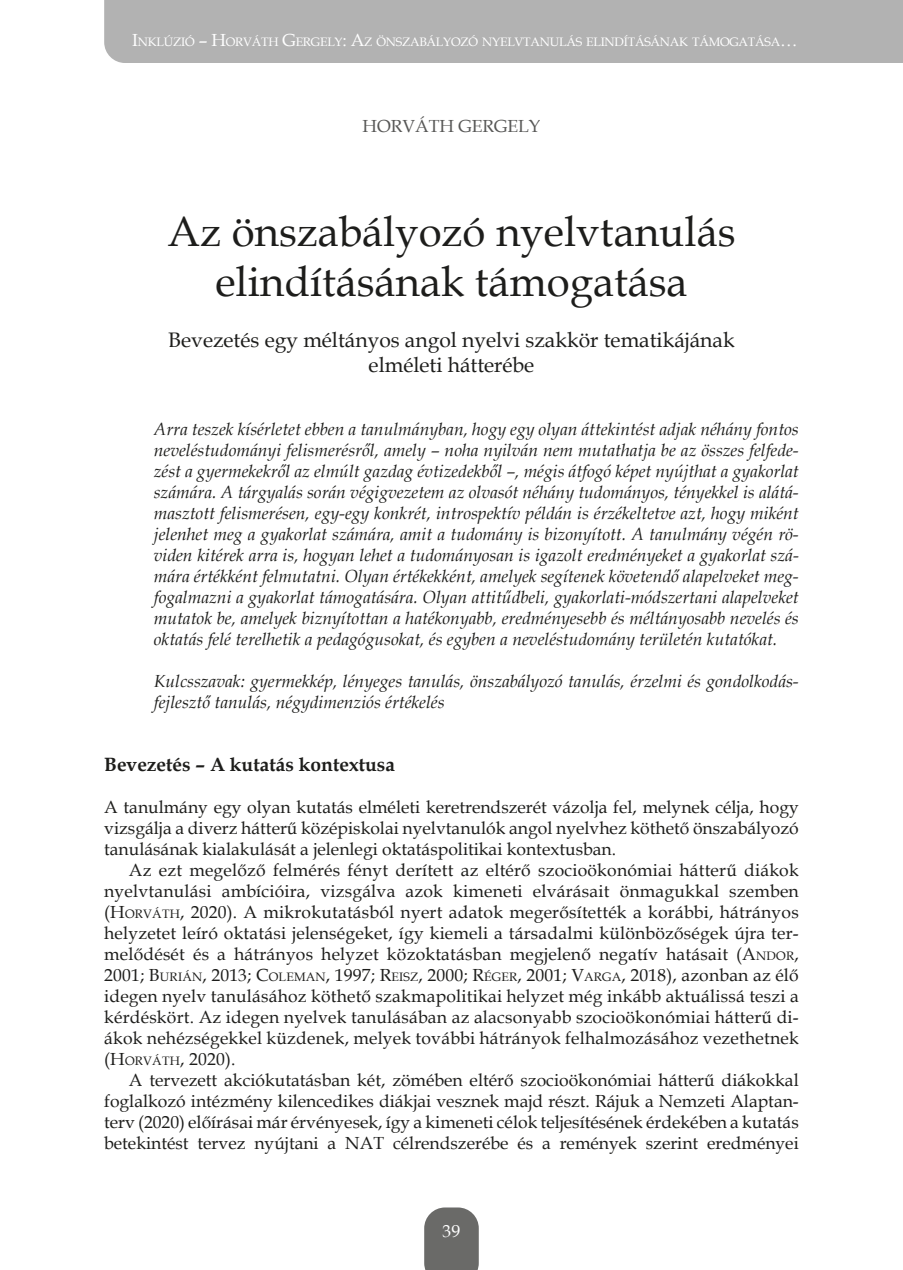
<style>
.page{position:relative;width:903px;height:1270px;background:#fff}
.page>*{position:absolute;margin:0;border:0;box-sizing:border-box;transform-origin:0 0}
.t1{font:42px/50.8px "Book Antiqua";color:#1d1d1b;text-align:center}
.t2{font:21px/25.2px "Book Antiqua";color:#1d1d1b;text-align:center}
.t3{font:700 19.25px "Book Antiqua";color:#1d1d1b}
.t4{font:17.5px/21px "Book Antiqua";color:#1d1d1b;text-align:justify}
.t5{font:italic 17.5px/21px "Book Antiqua";color:#1d1d1b;text-align:justify}
.t6{font:17.5px "Book Antiqua";color:#575756}
.t7{font:17.5px "Book Antiqua";color:#fff}
.t8{font:12.25px "Book Antiqua";letter-spacing:-.015em;color:#fff}
.s1{font-size:17.5px}
.s2{font-style:inherit}
.s3{font-size:12.25px}
</style>
<div class="page">
<svg style="left:424px;top:1207px;width:55px;height:63px;background:#747472"></svg>
<div style="left:104px;top:0;width:799px;height:63px;background:#b2b2b2"></div>
<p class="t8" style="left:132px;top:33px;width:667px"><span class="s1">I</span>NKLÚZIÓ <span class="s1">– H</span>ORVÁTH <span class="s1">G</span>ERGELY<span class="s1">: A</span>Z ÖNSZABÁLYOZÓ NYELVTANULÁS ELINDÍTÁSÁNAK TÁMOGATÁSA<span class="s1">…</span></p>
<p class="t6" style="left:362px;top:114px;width:180px">HORVÁTH GERGELY</p>
<h1 class="t1" style="left:167px;top:205px;width:569px">Az önszabályozó nyelvtanulás elindításának támogatása</h1>
<p class="t2" style="left:168px;top:326px;width:568px">Bevezetés egy méltányos angol nyelvi szakkör tematikájának elméleti hátterébe</p>
<p class="t5" style="left:154px;top:418px;width:646px">Arra teszek kísérletet ebben a tanulmányban, hogy egy olyan áttekintést adjak néhány fontos neveléstudományi felismerésről, amely – noha nyilván nem mutathatja be az összes felfede&shy;zést a gyermekekről az elmúlt gazdag évtizedekből –, mégis átfogó képet nyújthat a gyakorlat számára. A tárgyalás során végigvezetem az olvasót néhány tudományos, tényekkel is alátá&shy;masztott felismerésen, egy-egy konkrét, introspektív példán is érzékeltetve azt, hogy miként jelenhet meg a gyakorlat számára, amit a tudomány is bizonyított. A tanulmány végén rö&shy;viden kitérek arra is, hogyan lehet a tudományosan is igazolt eredményeket a gyakorlat szá&shy;mára értékként felmutatni. Olyan értékekként, amelyek segítenek követendő alapelveket meg&shy;fogalmazni a gyakorlat támogatására. Olyan attitűdbeli, gyakorlati-módszertani alapelveket mutatok be, amelyek biznyítottan a hatékonyabb, eredményesebb és méltányosabb nevelés és oktatás felé terelhetik a pedagógusokat, és egyben a neveléstudomány területén kutatókat.</p>
<p class="t5" style="left:154px;top:670px;width:646px">Kulcsszavak: gyermekkép, lényeges tanulás, önszabályozó tanulás, érzelmi és gondolkodás&shy;fejlesztő tanulás, négydimenziós értékelés</p>
<p class="t3" style="left:104px;top:751px;width:292px">Bevezetés – A kutatás kontextusa</p>
<p class="t4" style="left:104px;top:796px;width:696px">A tanulmány egy olyan kutatás elméleti keretrendszerét vázolja fel, melynek célja, hogy vizsgálja a diverz hátterű középiskolai nyelvtanulók angol nyelvhez köthető önszabályozó tanulásának kialakulását a jelenlegi oktatáspolitikai kontextusban.</p>
<p class="t4" style="left:104px;top:859px;width:696px;text-indent:25px">Az ezt megelőző felmérés fényt derített az eltérő szocioökonómiai hátterű diákok nyelvtanulási ambícióira, vizsgálva azok kimeneti elvárásait önmagukkal szemben (<span class="s2">H</span><span class="s3">ORVÁTH</span>, 2020). A mikrokutatásból nyert adatok megerősítették a korábbi, hátrányos helyzetet leíró oktatási jelenségeket, így kiemeli a társadalmi különbözőségek újra ter&shy;melődését és a hátrányos helyzet közoktatásban megjelenő negatív hatásait (<span class="s2">A</span><span class="s3">NDOR</span>, 2001; <span class="s2">B</span><span class="s3">URIÁN</span>, 2013; <span class="s2">C</span><span class="s3">OLEMAN</span>, 1997; <span class="s2">R</span><span class="s3">EISZ</span>, 2000; <span class="s2">R</span><span class="s3">ÉGER</span>, 2001; <span class="s2">V</span><span class="s3">ARGA</span>, 2018), azonban az élő idegen nyelv tanulásához köthető szakmapolitikai helyzet még inkább aktuálissá teszi a kérdéskört. Az idegen nyelvek tanulásában az alacsonyabb szocioökonómiai hátterű di&shy;ákok nehézségekkel küzdenek, melyek további hátrányok felhalmozásához vezethetnek (<span class="s2">H</span><span class="s3">ORVÁTH</span>, 2020).</p>
<p class="t4" style="left:104px;top:1069px;width:696px;text-indent:25px">A tervezett akciókutatásban két, zömében eltérő szocioökonómiai hátterű diákokkal foglalkozó intézmény kilencedikes diákjai vesznek majd részt. Rájuk a Nemzeti Alaptan&shy;terv (2020) előírásai már érvényesek, így a kimeneti célok teljesítésének érdekében a kutatás betekintést tervez nyújtani a NAT célrendszerébe és a remények szerint eredményei</p>
<p class="t7" style="left:443px;top:1219px;width:19px">39</p>
</div>
